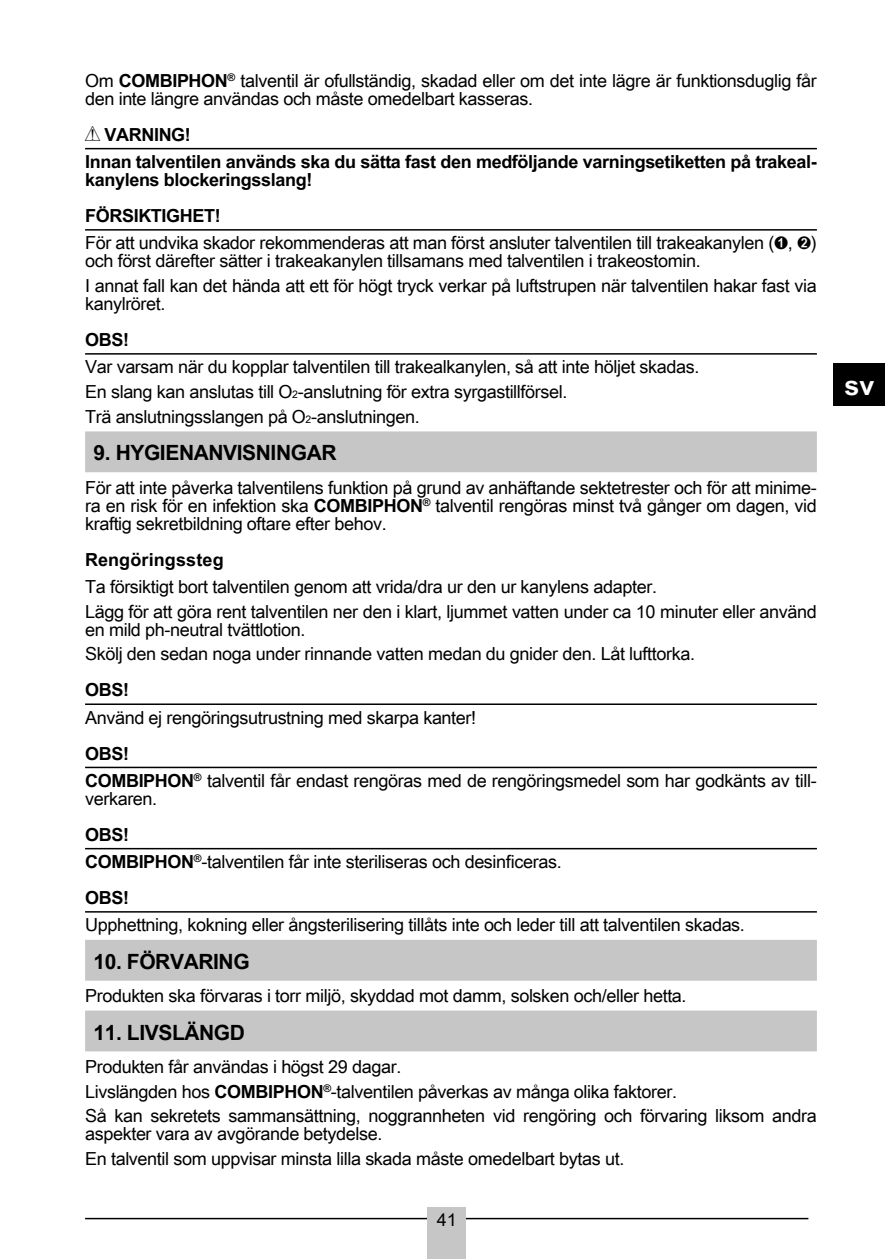
<style>
.page{position:relative;width:885px;height:1259px;background:#fff}
.page>*{position:absolute;margin:0;border:0;box-sizing:border-box;transform-origin:0 0}
.t1{font:700 27px "Arial Unicode MS";color:#fff}
.t2{font:700 21px "Arial Unicode MS";letter-spacing:-.02em;color:#000}
.t3{font:18px/24.9px "Arial Unicode MS";letter-spacing:-.02em;color:#000}
.t4{font:700 18px/27.3px "Arial Unicode MS";letter-spacing:-.02em;color:#000}
.t5{font:700 18px "Arial Unicode MS";letter-spacing:.005em;color:#000}
.s1{font-weight:700}
.s2{font-family:"Fahl Piktogramme";font-weight:400}
.s3{font-size:10.5px}
</style>
<div class="page">
<hr style="left:85px;top:1217px;width:723px;height:2px;background:#000">
<div style="left:427px;top:1207px;width:39px;height:52px;background:#c6c6c6"></div>
<div style="left:833px;top:364px;width:51px;height:42px;background:#000"></div>
<svg style="left:85px;top:431px;width:731px;height:620px"></svg>
<hr style="left:85px;top:148px;width:731px;height:1px;background:#000">
<hr style="left:85px;top:229px;width:731px;height:2px;background:#000">
<hr style="left:85px;top:353px;width:731px;height:2px;background:#000">
<hr style="left:85px;top:703px;width:731px;height:2px;background:#000">
<hr style="left:85px;top:766px;width:731px;height:2px;background:#000">
<hr style="left:85px;top:848px;width:731px;height:1px;background:#000">
<hr style="left:85px;top:911px;width:731px;height:1px;background:#000">
<p class="t3" style="left:85px;top:71px;width:733px;line-height:18px">Om <span class="s1">COMBIPHON</span><sup>®</sup> talventil är ofullständig, skadad eller om det inte lägre är funktionsduglig får den inte längre användas och måste omedelbart kasseras.</p>
<p class="t4" style="left:85px;top:121px;width:733px"><span class="s2">N</span> VARNING!<br>Innan talventilen används ska du sätta fast den medföljande varningsetiketten på trakeal-</p>
<p class="t4" style="left:85px;top:162px;width:229px;line-height:35.7px">kanylens blockeringsslang!<br>FÖRSIKTIGHET!</p>
<p class="t3" style="left:85px;top:234px;width:733px;line-height:18px">För att undvika skador rekommenderas att man först ansluter talventilen till trakeakanylen (➊, ➋) och först därefter sätter i trakeakanylen tillsamans med talventilen i trakeostomin.</p>
<p class="t3" style="left:85px;top:276px;width:733px;line-height:18px">I annat fall kan det hända att ett för högt tryck verkar på luftstrupen när talventilen hakar fast via kanylröret.</p>
<p class="t4" style="left:85px;top:326px;width:45px">OBS!</p>
<p class="t3" style="left:85px;top:354px;width:616px">Var varsam när du kopplar talventilen till trakealkanylen, så att inte höljet skadas.<br>En slang kan anslutas till O<span class="s3">2</span>-anslutning för extra syrgastillförsel.<br>Trä anslutningsslangen på O<span class="s3">2</span>-anslutningen.</p>
<p class="t2" style="left:94px;top:437px;width:244px">9. HYGIENANVISNINGAR</p>
<p class="t3" style="left:85px;top:478px;width:733px;line-height:18px;text-align:justify">För att inte påverka talventilens funktion på grund av anhäftande sektetrester och för att minime&shy;ra en risk för en infektion ska <span class="s1">COMBIPHON</span><sup>®</sup> talventil rengöras minst två gånger om dagen, vid kraftig sekretbildning oftare efter behov.</p>
<p class="t5" style="left:85px;top:546px;width:140px">Rengöringssteg</p>
<p class="t3" style="left:85px;top:574px;width:733px">Ta försiktigt bort talventilen genom att vrida/dra ur den ur kanylens adapter.<br>Lägg för att göra rent talventilen ner den i klart, ljummet vatten under ca 10 minuter eller använd</p>
<p class="t3" style="left:85px;top:616px;width:611px">en mild ph-neutral tvättlotion.<br>Skölj den sedan noga under rinnande vatten medan du gnider den. Låt lufttorka.</p>
<p class="t4" style="left:85px;top:677px;width:45px">OBS!</p>
<p class="t3" style="left:85px;top:704px;width:392px">Använd ej rengöringsutrustning med skarpa kanter!</p>
<p class="t3" style="left:85px;top:739px;width:733px;line-height:27.3px"><span class="s1">OBS!<br>COMBIPHON</span><sup>®</sup> talventil får endast rengöras med de rengöringsmedel som har godkänts av till-</p>
<p class="t3" style="left:85px;top:785px;width:74px">verkaren.</p>
<p class="t3" style="left:85px;top:820px;width:478px;line-height:27.3px"><span class="s1">OBS!<br>COMBIPHON</span><sup>®</sup>-talventilen får inte steriliseras och desinficeras.</p>
<p class="t4" style="left:85px;top:884px;width:45px">OBS!</p>
<p class="t3" style="left:85px;top:912px;width:661px">Upphettning, kokning eller ångsterilisering tillåts inte och leder till att talventilen skadas.</p>
<p class="t2" style="left:94px;top:946px;width:157px">10. FÖRVARING</p>
<p class="t3" style="left:85px;top:983px;width:603px">Produkten ska förvaras i torr miljö, skyddad mot damm, solsken och/eller hetta.</p>
<p class="t2" style="left:94px;top:1016px;width:153px">11. LIVSLÄNGD</p>
<p class="t3" style="left:85px;top:1053px;width:733px">Produkten får användas i högst 29 dagar.<br>Livslängden hos <span class="s1">COMBIPHON</span><sup>®</sup>-talventilen påverkas av många olika faktorer.<br>Så kan sekretets sammansättning, noggrannheten vid rengöring och förvaring liksom andra</p>
<p class="t3" style="left:85px;top:1121px;width:541px">aspekter vara av avgörande betydelse.<br>En talventil som uppvisar minsta lilla skada måste omedelbart bytas ut.</p>
<p class="t3" style="left:436px;top:1207px;width:22px">41</p>
<h1 class="t1" style="left:844px;top:365px;width:32px">sv</h1>
</div>
